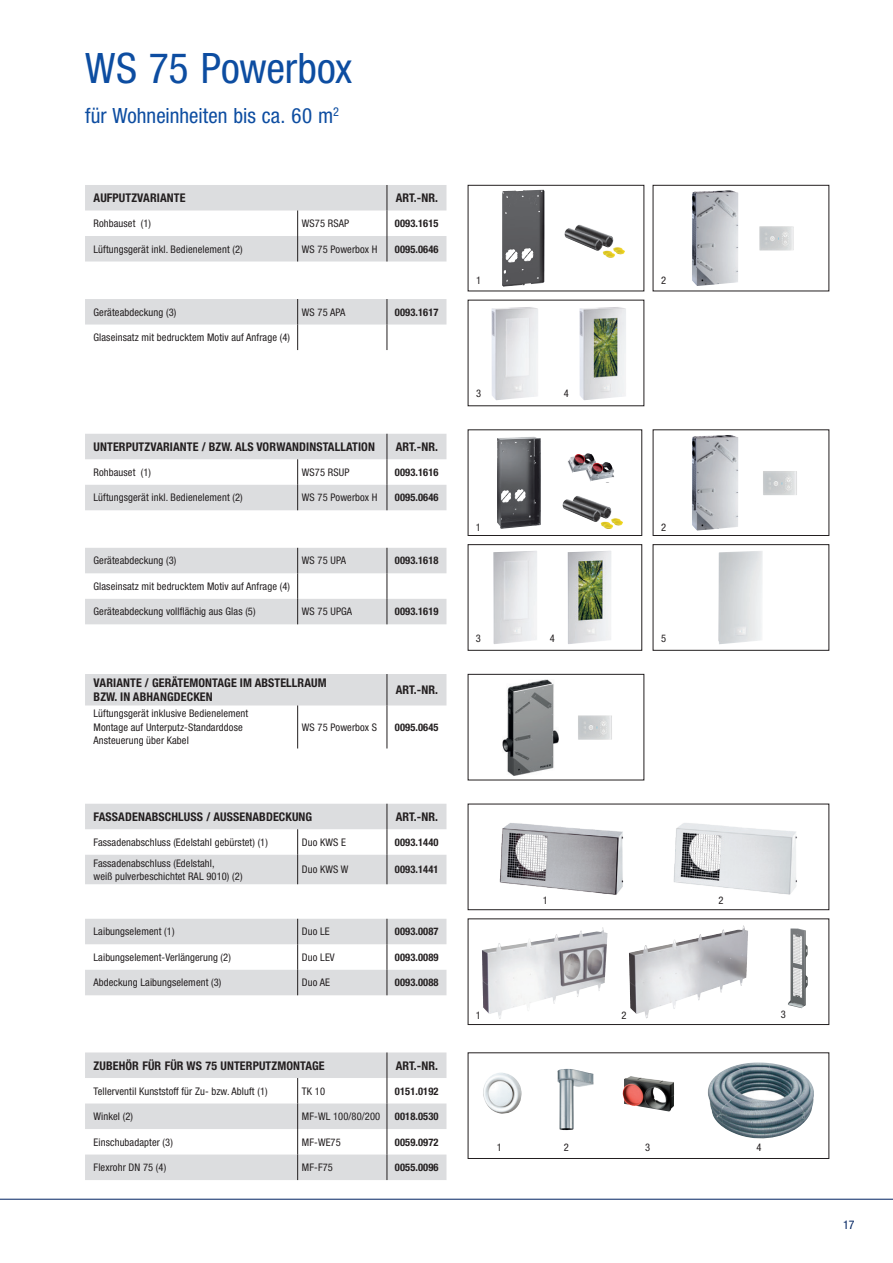
<style>
.page{position:relative;width:893px;height:1263px;background:#fff}
.page>*{position:absolute;margin:0;border:0;box-sizing:border-box;transform-origin:0 0}
.t1{font:condensed 42px "Helvetica Neue LTW1 G";letter-spacing:-.005em;color:#0d4da1}
.t2{font:condensed 21px "Helvetica Neue LTW1 G";color:#0d4da1}
.t3{font:700 condensed 12px/14.4px "Helvetica Neue LTW1 G";letter-spacing:.01em;color:#231f20}
.t4{font:condensed 12px "Helvetica Neue LTW1 G";color:#002361}
.t5{font:condensed 10.5px/13.5px "Helvetica Neue LTW1 G";letter-spacing:.01em;color:#231f20}
.t6{font:700 condensed 10.5px "Helvetica Neue LTW1 G";letter-spacing:.01em;color:#231f20}
</style>
<div class="page">
<hr style="left:0;top:1199px;width:893px;height:1px;background:#002361">
<div style="left:468px;top:185px;width:176px;height:106px;border:1px solid #231f20"></div>
<img style="left:502px;top:190px;width:43px;height:97px">
<div style="left:468px;top:429px;width:174px;height:107px;border:1px solid #231f20"></div>
<div style="left:653px;top:429px;width:176px;height:107px;border:1px solid #231f20"></div>
<div style="left:468px;top:674px;width:176px;height:106px;border:1px solid #231f20"></div>
<div style="left:653px;top:544px;width:176px;height:107px;border:1px solid #231f20"></div>
<div style="left:653px;top:185px;width:176px;height:106px;border:1px solid #231f20"></div>
<img style="left:692px;top:435px;width:46px;height:95px">
<img style="left:502px;top:679px;width:56px;height:96px">
<img style="left:692px;top:190px;width:46px;height:96px">
<img style="left:718px;top:551px;width:45px;height:93px">
<div style="left:468px;top:544px;width:174px;height:107px;border:1px solid #231f20"></div>
<img style="left:493px;top:551px;width:44px;height:93px">
<img style="left:491px;top:307px;width:47px;height:93px">
<img style="left:579px;top:307px;width:47px;height:93px">
<img style="left:568px;top:551px;width:43px;height:93px">
<div style="left:468px;top:918px;width:361px;height:107px;border:1px solid #231f20"></div>
<div style="left:468px;top:1052px;width:361px;height:107px;border:1px solid #231f20"></div>
<div style="left:468px;top:804px;width:361px;height:106px;border:1px solid #231f20"></div>
<img style="left:483px;top:1072px;width:39px;height:42px">
<img style="left:499px;top:823px;width:125px;height:72px">
<img style="left:673px;top:823px;width:124px;height:72px">
<img style="left:788px;top:928px;width:20px;height:80px">
<img style="left:622px;top:1076px;width:52px;height:35px">
<img style="left:557px;top:1069px;width:37px;height:61px">
<img style="left:708px;top:1062px;width:106px;height:77px">
<img style="left:482px;top:930px;width:120px;height:48px">
<img style="left:694px;top:928px;width:49px;height:11px">
<img style="left:763px;top:471px;width:34px;height:24px">
<img style="left:578px;top:715px;width:34px;height:25px">
<img style="left:759px;top:226px;width:35px;height:25px">
<img style="left:564px;top:224px;width:61px;height:34px">
<img style="left:562px;top:496px;width:61px;height:33px">
<img style="left:567px;top:453px;width:29px;height:20px">
<img style="left:585px;top:462px;width:29px;height:20px">
<img style="left:497px;top:437px;width:44px;height:92px">
<svg style="left:85px;top:185px;width:361px;height:76px"></svg>
<svg style="left:85px;top:299px;width:361px;height:51px"></svg>
<svg style="left:85px;top:434px;width:361px;height:76px"></svg>
<svg style="left:85px;top:548px;width:361px;height:76px"></svg>
<svg style="left:85px;top:1052px;width:361px;height:128px;fill:#dcdddf"></svg>
<svg style="left:387px;top:1052px;width:1px;height:128px"></svg>
<svg style="left:297px;top:1078px;width:1px;height:102px"></svg>
<svg style="left:85px;top:804px;width:361px;height:80px"></svg>
<svg style="left:85px;top:919px;width:361px;height:76px"></svg>
<div style="left:85px;top:674px;width:361px;height:31px;background:#dcdddf"></div>
<hr style="left:387px;top:674px;width:1px;height:31px;background:#231f20">
<hr style="left:387px;top:705px;width:1px;height:43px;background:#231f20">
<hr style="left:297px;top:705px;width:1px;height:43px;background:#231f20">
<h1 class="t1" style="left:85px;top:44px;width:269px">WS 75 Powerbox</h1>
<h2 class="t2" style="left:85px;top:103px;width:255px">für Wohneinheiten bis ca. 60 m<sup>2</sup></h2>
<p class="t3" style="left:94px;top:191px;width:93px">AUFPUTZVARIANTE</p>
<p class="t3" style="left:396px;top:191px;width:44px">ART.-NR.</p>
<p class="t5" style="left:94px;top:217px;width:59px">Rohbauset (1)</p>
<p class="t5" style="left:302px;top:217px;width:49px">WS75 RSAP</p>
<p class="t6" style="left:395px;top:217px;width:45px">0093.1615</p>
<p class="t5" style="left:94px;top:242px;width:151px">Lüftungsgerät inkl. Bedienelement (2)</p>
<p class="t5" style="left:302px;top:242px;width:77px">WS 75 Powerbox H</p>
<p class="t6" style="left:395px;top:242px;width:45px">0095.0646</p>
<p class="t5" style="left:94px;top:305px;width:84px">Geräteabdeckung (3)</p>
<p class="t5" style="left:302px;top:305px;width:45px">WS 75 APA</p>
<p class="t6" style="left:395px;top:305px;width:45px">0093.1617</p>
<p class="t5" style="left:94px;top:331px;width:198px">Glaseinsatz mit bedrucktem Motiv auf Anfrage (4)</p>
<p class="t3" style="left:94px;top:439px;width:283px">UNTERPUTZVARIANTE / BZW. ALS VORWANDINSTALLATION</p>
<p class="t3" style="left:396px;top:439px;width:44px">ART.-NR.</p>
<p class="t5" style="left:94px;top:465px;width:59px">Rohbauset (1)</p>
<p class="t5" style="left:302px;top:465px;width:49px">WS75 RSUP</p>
<p class="t6" style="left:395px;top:466px;width:45px">0093.1616</p>
<p class="t5" style="left:94px;top:491px;width:151px">Lüftungsgerät inkl. Bedienelement (2)</p>
<p class="t5" style="left:302px;top:491px;width:77px">WS 75 Powerbox H</p>
<p class="t6" style="left:395px;top:491px;width:45px">0095.0646</p>
<p class="t5" style="left:94px;top:554px;width:84px">Geräteabdeckung (3)</p>
<p class="t5" style="left:302px;top:554px;width:46px">WS 75 UPA</p>
<p class="t6" style="left:395px;top:554px;width:45px">0093.1618</p>
<p class="t5" style="left:94px;top:579px;width:198px">Glaseinsatz mit bedrucktem Motiv auf Anfrage (4)</p>
<p class="t5" style="left:94px;top:605px;width:164px">Geräteabdeckung vollflächig aus Glas (5)</p>
<p class="t5" style="left:302px;top:605px;width:52px">WS 75 UPGA</p>
<p class="t6" style="left:395px;top:605px;width:45px">0093.1619</p>
<p class="t3" style="left:94px;top:675px;width:235px">VARIANTE / GERÄTEMONTAGE IM ABSTELLRAUM<br>BZW. IN ABHANGDECKEN</p>
<p class="t3" style="left:396px;top:683px;width:44px">ART.-NR.</p>
<p class="t5" style="left:94px;top:707px;width:156px">Lüftungsgerät inklusive Bedienelement<br>Montage auf Unterputz-Standarddose<br>Ansteuerung über Kabel</p>
<p class="t5" style="left:302px;top:720px;width:77px">WS 75 Powerbox S</p>
<p class="t6" style="left:395px;top:721px;width:45px">0095.0645</p>
<p class="t3" style="left:94px;top:809px;width:220px">FASSADENABSCHLUSS / AUSSENABDECKUNG</p>
<p class="t3" style="left:396px;top:809px;width:44px">ART.-NR.</p>
<p class="t5" style="left:94px;top:835px;width:176px">Fassadenabschluss (Edelstahl gebürstet) (1)</p>
<p class="t5" style="left:302px;top:835px;width:46px">Duo KWS E</p>
<p class="t6" style="left:395px;top:836px;width:45px">0093.1440</p>
<p class="t5" style="left:94px;top:856px;width:150px">Fassadenabschluss (Edelstahl,<br>weiß pulverbeschichtet RAL 9010) (2)</p>
<p class="t5" style="left:302px;top:863px;width:48px">Duo KWS W</p>
<p class="t6" style="left:395px;top:863px;width:45px">0093.1441</p>
<p class="t5" style="left:94px;top:925px;width:82px">Laibungselement (1)</p>
<p class="t5" style="left:302px;top:925px;width:29px">Duo LE</p>
<p class="t6" style="left:395px;top:925px;width:45px">0093.0087</p>
<p class="t5" style="left:94px;top:950px;width:139px">Laibungselement-Verlängerung (2)</p>
<p class="t5" style="left:302px;top:950px;width:34px">Duo LEV</p>
<p class="t6" style="left:395px;top:951px;width:45px">0093.0089</p>
<p class="t5" style="left:94px;top:976px;width:129px">Abdeckung Laibungselement (3)</p>
<p class="t5" style="left:302px;top:976px;width:30px">Duo AE</p>
<p class="t6" style="left:395px;top:976px;width:45px">0093.0088</p>
<p class="t3" style="left:94px;top:1058px;width:233px">ZUBEHÖR FÜR FÜR WS 75 UNTERPUTZMONTAGE</p>
<p class="t3" style="left:396px;top:1058px;width:44px">ART.-NR.</p>
<p class="t5" style="left:94px;top:1084px;width:176px">Tellerventil Kunststoff für Zu- bzw. Abluft (1)</p>
<p class="t5" style="left:302px;top:1084px;width:25px">TK 10</p>
<p class="t6" style="left:395px;top:1084px;width:45px">0151.0192</p>
<p class="t5" style="left:94px;top:1109px;width:41px">Winkel (2)</p>
<p class="t5" style="left:302px;top:1109px;width:80px">MF-WL 100/80/200</p>
<p class="t6" style="left:395px;top:1110px;width:45px">0018.0530</p>
<p class="t5" style="left:94px;top:1135px;width:81px">Einschubadapter (3)</p>
<p class="t5" style="left:302px;top:1135px;width:40px">MF-WE75</p>
<p class="t6" style="left:395px;top:1135px;width:45px">0059.0972</p>
<p class="t5" style="left:94px;top:1161px;width:74px">Flexrohr DN 75 (4)</p>
<p class="t5" style="left:302px;top:1161px;width:33px">MF-F75</p>
<p class="t6" style="left:395px;top:1161px;width:45px">0055.0096</p>
<p class="t5" style="left:476px;top:274px;width:7px">1</p>
<p class="t5" style="left:661px;top:274px;width:7px">2</p>
<p class="t5" style="left:476px;top:387px;width:7px">3</p>
<p class="t5" style="left:564px;top:387px;width:7px">4</p>
<p class="t5" style="left:476px;top:520px;width:7px">1</p>
<p class="t5" style="left:661px;top:520px;width:7px">2</p>
<p class="t5" style="left:476px;top:631px;width:7px">3</p>
<p class="t5" style="left:550px;top:631px;width:7px">4</p>
<p class="t5" style="left:661px;top:631px;width:7px">5</p>
<p class="t5" style="left:543px;top:893px;width:7px">1</p>
<p class="t5" style="left:719px;top:893px;width:7px">2</p>
<p class="t5" style="left:476px;top:1008px;width:7px">1</p>
<p class="t5" style="left:622px;top:1008px;width:7px">2</p>
<p class="t5" style="left:781px;top:1008px;width:7px">3</p>
<p class="t5" style="left:497px;top:1141px;width:7px">1</p>
<p class="t5" style="left:564px;top:1141px;width:7px">2</p>
<p class="t5" style="left:645px;top:1141px;width:7px">3</p>
<p class="t5" style="left:757px;top:1141px;width:7px">4</p>
<p class="t4" style="left:843px;top:1217px;width:13px">17</p>
</div>
